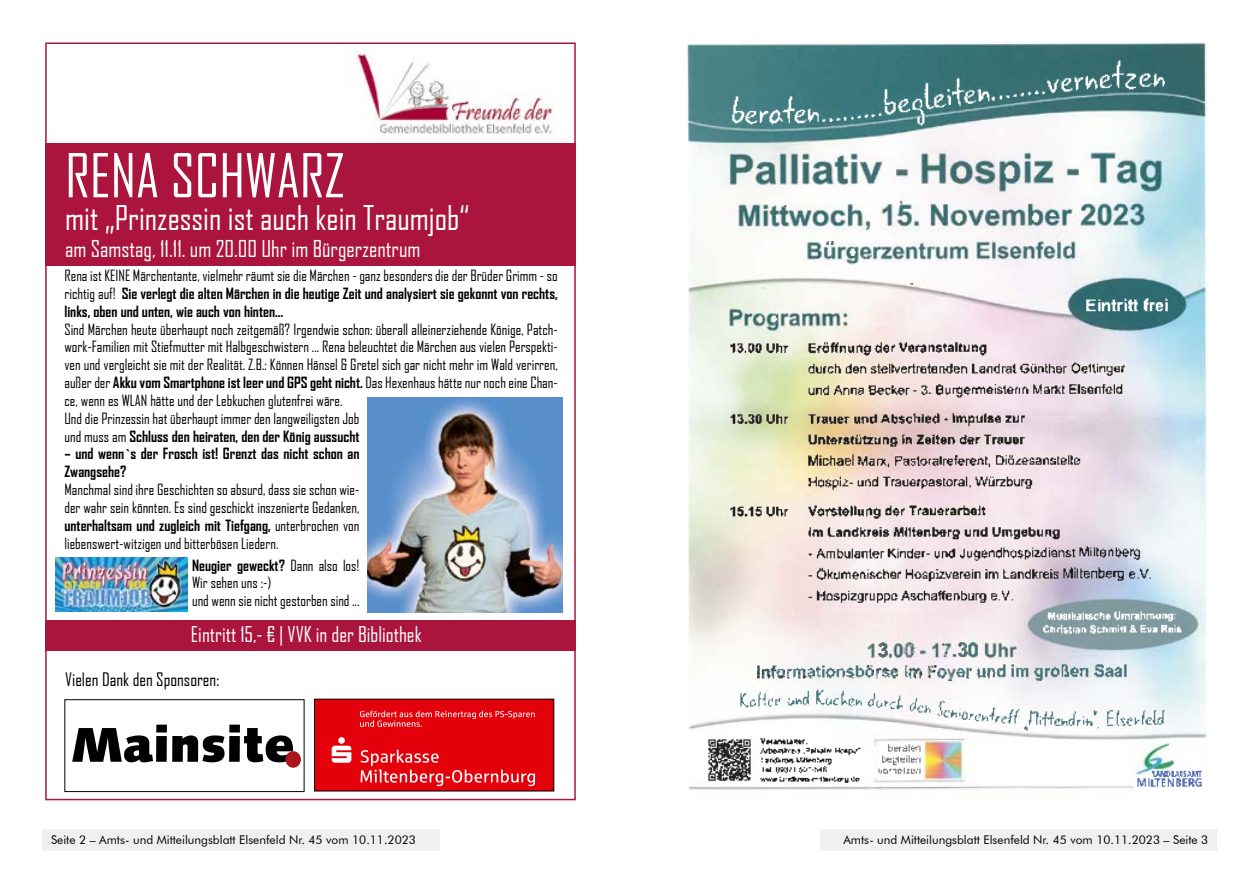
<style>
.page{position:relative;width:1259px;height:893px;background:#fff}
.page>*{position:absolute;margin:0;border:0;box-sizing:border-box;transform-origin:0 0}
.t1{font:57.9px "Agency FB";color:#fff}
.t2{font:32.7px "Agency FB";color:#fff}
.t3{font:22.35px "Agency FB";color:#fff}
.t4{font:20.85px "Agency FB";color:#fff}
.t5{font:17.85px "Agency FB";color:#000}
.t6{font:14.85px/17.9px "Agency FB";color:#000}
.t7{font:700 14.85px/17.9px "Agency FB";color:#000;text-align:justify}
.t8{font:12px "Futura BT";color:#000}
.s1{font-weight:400}
.s2{font-weight:700}
</style>
<div class="page">
<div style="left:819px;top:829px;width:397px;height:21px;background:#f0f0f0"></div>
<div style="left:43px;top:829px;width:397px;height:21px;background:#f0f0f0"></div>
<div style="left:45px;top:144px;width:531px;height:122px;background:#aa143d"></div>
<img style="left:354px;top:49px;width:202px;height:87px">
<svg style="left:316px;top:701px;width:236px;height:88px;background:#e51620"></svg>
<div style="left:45px;top:620px;width:531px;height:31px;background:#aa143d"></div>
<svg style="left:72px;top:725px;width:221px;height:37px"></svg>
<div style="left:285px;top:751px;width:16px;height:17px;background:#a9171c;border-radius:50%"></div>
<div style="left:64px;top:699px;width:240px;height:93px;border:1px solid #000"></div>
<img style="left:368px;top:397px;width:194px;height:215px">
<img style="left:55px;top:558px;width:133px;height:54px">
<img style="left:687px;top:43px;width:520px;height:747px">
<img style="left:731px;top:59px;width:475px;height:74px">
<img style="left:738px;top:664px;width:427px;height:68px">
<img style="left:878px;top:744px;width:44px;height:31px">
<img style="left:756px;top:642px;width:372px;height:39px">
<img style="left:1126px;top:546px;width:25px;height:33px">
<img style="left:728px;top:341px;width:398px;height:263px">
<img style="left:760px;top:738px;width:102px;height:46px">
<img style="left:941px;top:642px;width:37px;height:16px">
<img style="left:936px;top:664px;width:192px;height:17px">
<img style="left:1142px;top:742px;width:32px;height:25px">
<img style="left:731px;top:314px;width:50px;height:17px">
<img style="left:798px;top:314px;width:52px;height:13px">
<img style="left:1043px;top:611px;width:140px;height:24px">
<img style="left:1135px;top:767px;width:67px;height:21px">
<img style="left:872px;top:744px;width:6px;height:35px">
<img style="left:962px;top:739px;width:4px;height:41px">
<img style="left:707px;top:738px;width:46px;height:44px">
<img style="left:1061px;top:567px;width:64px;height:15px">
<img style="left:807px;top:454px;width:48px;height:12px">
<img style="left:991px;top:90px;width:49px;height:11px">
<img style="left:998px;top:152px;width:35px;height:41px">
<img style="left:948px;top:208px;width:78px;height:19px">
<img style="left:1073px;top:298px;width:113px;height:17px">
<img style="left:839px;top:246px;width:18px;height:16px">
<img style="left:991px;top:242px;width:86px;height:18px">
<img style="left:1026px;top:204px;width:35px;height:22px">
<svg style="left:920px;top:241px;width:5px;height:4px"></svg>
<svg style="left:687px;top:119px;width:4px;height:10px"></svg>
<svg style="left:909px;top:282px;width:6px;height:4px"></svg>
<svg style="left:890px;top:255px;width:4px;height:5px"></svg>
<svg style="left:860px;top:255px;width:12px;height:5px"></svg>
<svg style="left:980px;top:247px;width:11px;height:6px"></svg>
<svg style="left:931px;top:245px;width:7px;height:6px"></svg>
<img style="left:823px;top:241px;width:12px;height:19px">
<svg style="left:864px;top:225px;width:7px;height:7px"></svg>
<svg style="left:1070px;top:208px;width:3px;height:5px"></svg>
<svg style="left:783px;top:204px;width:5px;height:3px"></svg>
<svg style="left:839px;top:153px;width:7px;height:4px"></svg>
<h1 class="t1" style="left:65px;top:140px;width:281px">RENA SCHWARZ</h1>
<h2 class="t2" style="left:65px;top:198px;width:406px">mit „Prinzessin ist auch kein Traumjob“</h2>
<h3 class="t3" style="left:65px;top:235px;width:357px">am Samstag, 11.11. um 20.00 Uhr im Bürgerzentrum</h3>
<p class="t7" style="left:64px;top:266px;width:495px"><span class="s1">Rena ist KEINE Märchentante, vielmehr räumt sie die Märchen - ganz besonders die der Brüder Grimm - so richtig auf!</span> Sie verlegt die alten Märchen in die heutige Zeit und analysiert sie gekonnt von rechts, links, oben und unten, wie auch von hinten…</p>
<p class="t6" style="left:64px;top:320px;width:495px">Sind Märchen heute überhaupt noch zeitgemäß? Irgendwie schon: überall alleinerziehende Könige, Patch&shy;work-Familien mit Stiefmutter mit Halbgeschwistern ... Rena beleuchtet die Märchen aus vielen Perspekti&shy;ven und vergleicht sie mit der Realität. Z.B.: Können Hänsel &amp; Gretel sich gar nicht mehr im Wald verirren, außer der <span class="s2">Akku vom Smartphone ist leer und GPS geht nicht.</span> Das Hexenhaus hätte nur noch eine Chan&shy;ce, wenn es WLAN hätte und der Lebkuchen glutenfrei wäre.<br>Und die Prinzessin hat überhaupt immer den langweiligsten Job<br>und muss am <span class="s2">Schluss den heiraten, den der König aussucht</span></p>
<p class="t7" style="left:64px;top:445px;width:296px">– und wenn`s der Frosch ist! Grenzt das nicht schon an<br>Zwangsehe?</p>
<p class="t6" style="left:64px;top:480px;width:296px;text-align:justify">Manchmal sind ihre Geschichten so absurd, dass sie schon wie&shy;der wahr sein könnten. Es sind geschickt inszenierte Gedanken, <span class="s2">unterhaltsam und zugleich mit Tiefgang,</span> unterbrochen von liebenswert-witzigen und bitterbösen Liedern.</p>
<p class="t6" style="left:192px;top:556px;width:169px"><span class="s2">Neugier geweckt?</span> Dann also los!<br>Wir sehen uns :-)<br>und wenn sie nicht gestorben sind ...</p>
<h3 class="t4" style="left:191px;top:621px;width:232px">Eintritt 15,- € | VVK in der Bibliothek</h3>
<p class="t5" style="left:65px;top:668px;width:156px">Vielen Dank den Sponsoren:</p>
<p class="t8" style="left:51px;top:833px;width:366px">Seite 2 – Amts- und Mitteilungsblatt Elsenfeld Nr. 45 vom 10.11.2023</p>
<p class="t8" style="left:843px;top:833px;width:366px">Amts- und Mitteilungsblatt Elsenfeld Nr. 45 vom 10.11.2023 – Seite 3</p>
</div>
